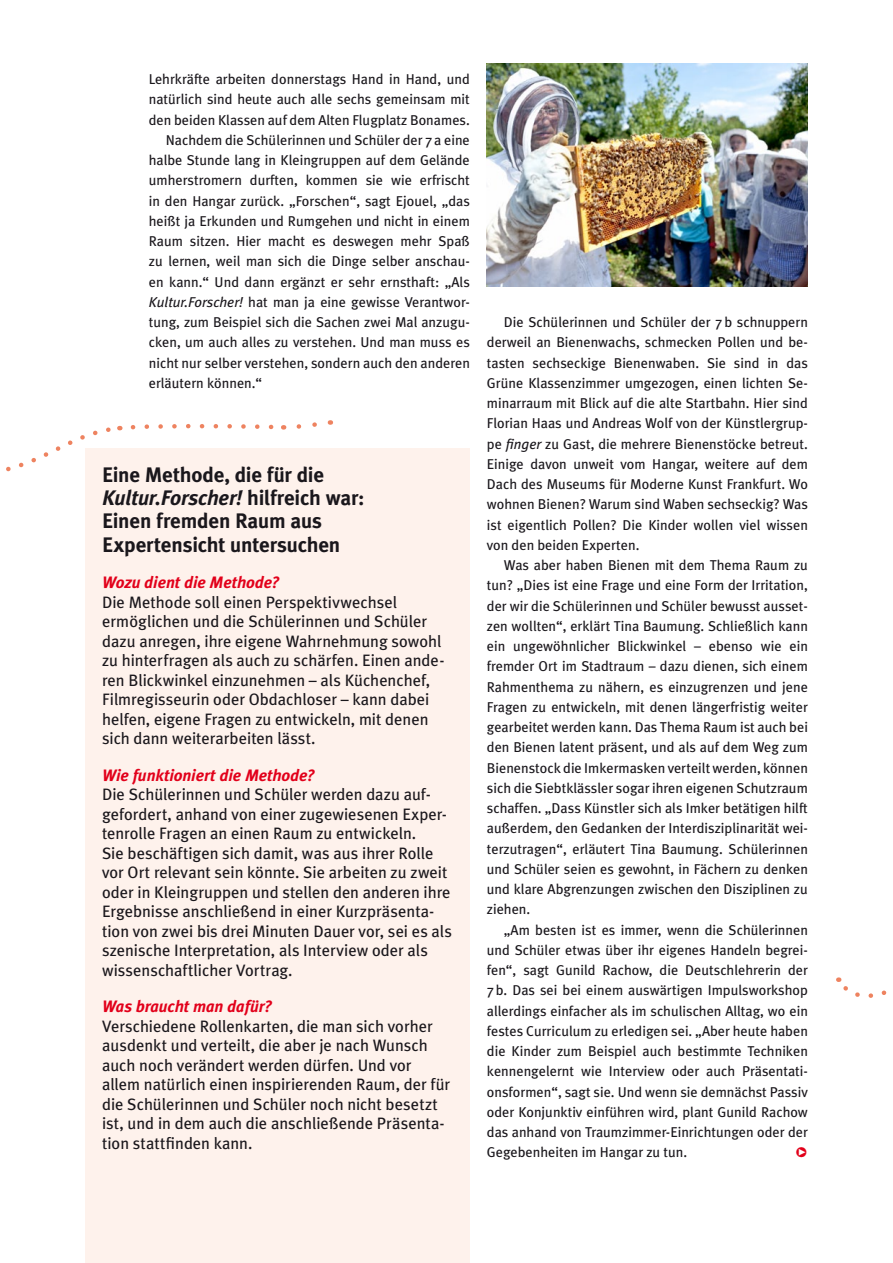
<style>
.page{position:relative;width:893px;height:1263px;background:#fff}
.page>*{position:absolute;margin:0;border:0;box-sizing:border-box;transform-origin:0 0}
.t1{font:700 21px/23.2px "Meta Plus";letter-spacing:-.01em;color:#1a171c}
.t2{font:16.5px/19.5px "Meta Plus";color:#1a171c}
.t3{font:italic 700 16.5px "Meta Plus";letter-spacing:-.005em;color:#e2001a}
.t4{font:14.25px/20.2px "Meta Plus";color:#1a171c;text-align:justify}
.s1{font-style:italic}
</style>
<div class="page">
<svg style="left:6px;top:425px;width:114px;height:47px"></svg>
<svg style="left:130px;top:424px;width:154px;height:6px"></svg>
<svg style="left:296px;top:420px;width:35px;height:9px"></svg>
<svg style="left:836px;top:977px;width:51px;height:21px"></svg>
<img style="left:487px;top:64px;width:321px;height:223px">
<div style="left:85px;top:449px;width:385px;height:814px;background:#fef2ec"></div>
<p class="t4" style="left:149px;top:69px;width:322px">Lehrkräfte arbeiten donnerstags Hand in Hand, und</p>
<p class="t4" style="left:149px;top:89px;width:323px">natürlich sind heute auch alle sechs gemeinsam mit</p>
<p class="t4" style="left:149px;top:109px;width:323px">den beiden Klassen auf dem Alten Flugplatz Bonames.</p>
<p class="t4" style="left:166px;top:130px;width:306px">Nachdem die Schülerinnen und Schüler der 7a eine</p>
<p class="t4" style="left:149px;top:150px;width:322px">halbe Stunde lang in Kleingruppen auf dem Gelände</p>
<p class="t4" style="left:149px;top:170px;width:323px">umherstromern durften, kommen sie wie erfrischt</p>
<p class="t4" style="left:149px;top:190px;width:323px">in den Hangar zurück. „Forschen“, sagt Ejouel, „das</p>
<p class="t4" style="left:149px;top:211px;width:323px">heißt ja Erkunden und Rumgehen und nicht in einem</p>
<p class="t4" style="left:149px;top:231px;width:323px">Raum sitzen. Hier macht es deswegen mehr Spaß</p>
<p class="t4" style="left:149px;top:251px;width:323px">zu lernen, weil man sich die Dinge selber anschau-</p>
<p class="t4" style="left:149px;top:271px;width:322px">en kann.“ Und dann ergänzt er sehr ernsthaft: „Als</p>
<p class="t4" style="left:149px;top:292px;width:323px"><span class="s1">Kultur.Forscher!</span> hat man ja eine gewisse Verantwor-</p>
<p class="t4" style="left:149px;top:312px;width:323px">tung, zum Beispiel sich die Sachen zwei Mal anzugu-</p>
<p class="t4" style="left:149px;top:332px;width:323px">cken, um auch alles zu verstehen. Und man muss es</p>
<p class="t4" style="left:149px;top:352px;width:323px">nicht nur selber verstehen, sondern auch den anderen</p>
<p class="t4" style="left:149px;top:373px;width:115px">erläutern können.“</p>
<h1 class="t1" style="left:102px;top:463px;width:264px">Eine Methode, die für die<br><span class="s1">Kultur.Forscher!</span> hilfreich war:<br>Einen fremden Raum aus<br>Expertensicht untersuchen</h1>
<p class="t3" style="left:102px;top:573px;width:179px">Wozu dient die Methode?</p>
<p class="t2" style="left:102px;top:592px;width:344px">Die Methode soll einen Perspektivwechsel ermöglichen und die Schülerinnen und Schüler dazu anregen, ihre eigene Wahrnehmung sowohl zu hinterfragen als auch zu schärfen. Einen ande&shy;ren Blickwinkel einzunehmen – als Küchenchef, Filmregisseurin oder Obdachloser – kann dabei helfen, eigene Fragen zu entwickeln, mit denen sich dann weiterarbeiten lässt.</p>
<p class="t3" style="left:102px;top:765px;width:214px">Wie funktioniert die Methode?</p>
<p class="t2" style="left:102px;top:785px;width:352px">Die Schülerinnen und Schüler werden dazu auf&shy;gefordert, anhand von einer zugewiesenen Exper&shy;tenrolle Fragen an einen Raum zu entwickeln.<br>Sie beschäftigen sich damit, was aus ihrer Rolle vor Ort relevant sein könnte. Sie arbeiten zu zweit oder in Kleingruppen und stellen den anderen ihre Ergebnisse anschließend in einer Kurzpräsenta&shy;tion von zwei bis drei Minuten Dauer vor, sei es als szenische Interpretation, als Interview oder als wissenschaftlicher Vortrag.</p>
<p class="t3" style="left:102px;top:997px;width:171px">Was braucht man dafür?</p>
<p class="t2" style="left:102px;top:1016px;width:350px">Verschiedene Rollenkarten, die man sich vorher ausdenkt und verteilt, die aber je nach Wunsch auch noch verändert werden dürfen. Und vor allem natürlich einen inspirierenden Raum, der für die Schülerinnen und Schüler noch nicht besetzt ist, und in dem auch die anschließende Präsenta&shy;tion stattfinden kann.</p>
<p class="t4" style="left:487px;top:312px;width:323px;text-indent:17px">Die Schülerinnen und Schüler der 7b schnuppern derweil an Bienenwachs, schmecken Pollen und be&shy;tasten sechseckige Bienenwaben. Sie sind in das Grüne Klassenzimmer umgezogen, einen lichten Se&shy;minarraum mit Blick auf die alte Startbahn. Hier sind Florian Haas und Andreas Wolf von der Künstlergrup&shy;pe <span class="s1">finger</span> zu Gast, die mehrere Bienenstöcke betreut.<br>Einige davon unweit vom Hangar, weitere auf dem Dach des Museums für Moderne Kunst Frankfurt. Wo wohnen Bienen? Warum sind Waben sechseckig? Was ist eigentlich Pollen? Die Kinder wollen viel wissen von den beiden Experten.</p>
<p class="t4" style="left:487px;top:555px;width:323px;text-indent:17px">Was aber haben Bienen mit dem Thema Raum zu tun? „Dies ist eine Frage und eine Form der Irritation, der wir die Schülerinnen und Schüler bewusst ausset&shy;zen wollten“, erklärt Tina Baumung. Schließlich kann ein ungewöhnlicher Blickwinkel – ebenso wie ein fremder Ort im Stadtraum – dazu dienen, sich einem Rahmenthema zu nähern, es einzugrenzen und jene Fragen zu entwickeln, mit denen längerfristig weiter gearbeitet werden kann. Das Thema Raum ist auch bei den Bienen latent präsent, und als auf dem Weg zum Bienenstock die Imkermasken verteilt werden, können sich die Siebtklässler sogar ihren eigenen Schutzraum schaffen. „Dass Künstler sich als Imker betätigen hilft außerdem, den Gedanken der Interdisziplinarität wei&shy;terzutragen“, erläutert Tina Baumung. Schülerinnen und Schüler seien es gewohnt, in Fächern zu denken und klare Abgrenzungen zwischen den Disziplinen zu ziehen.</p>
<p class="t4" style="left:487px;top:919px;width:323px;text-indent:17px">„Am besten ist es immer, wenn die Schülerinnen und Schüler etwas über ihr eigenes Handeln begrei&shy;fen“, sagt Gunild Rachow, die Deutschlehrerin der 7b. Das sei bei einem auswärtigen Impulsworkshop allerdings einfacher als im schulischen Alltag, wo ein festes Curriculum zu erledigen sei. „Aber heute haben die Kinder zum Beispiel auch bestimmte Techniken kennengelernt wie Interview oder auch Präsentati&shy;onsformen“, sagt sie. Und wenn sie demnächst Passiv oder Konjunktiv einführen wird, plant Gunild Rachow das anhand von Traumzimmer-Einrichtungen oder der Gegebenheiten im Hangar zu tun.</p>
</div>
